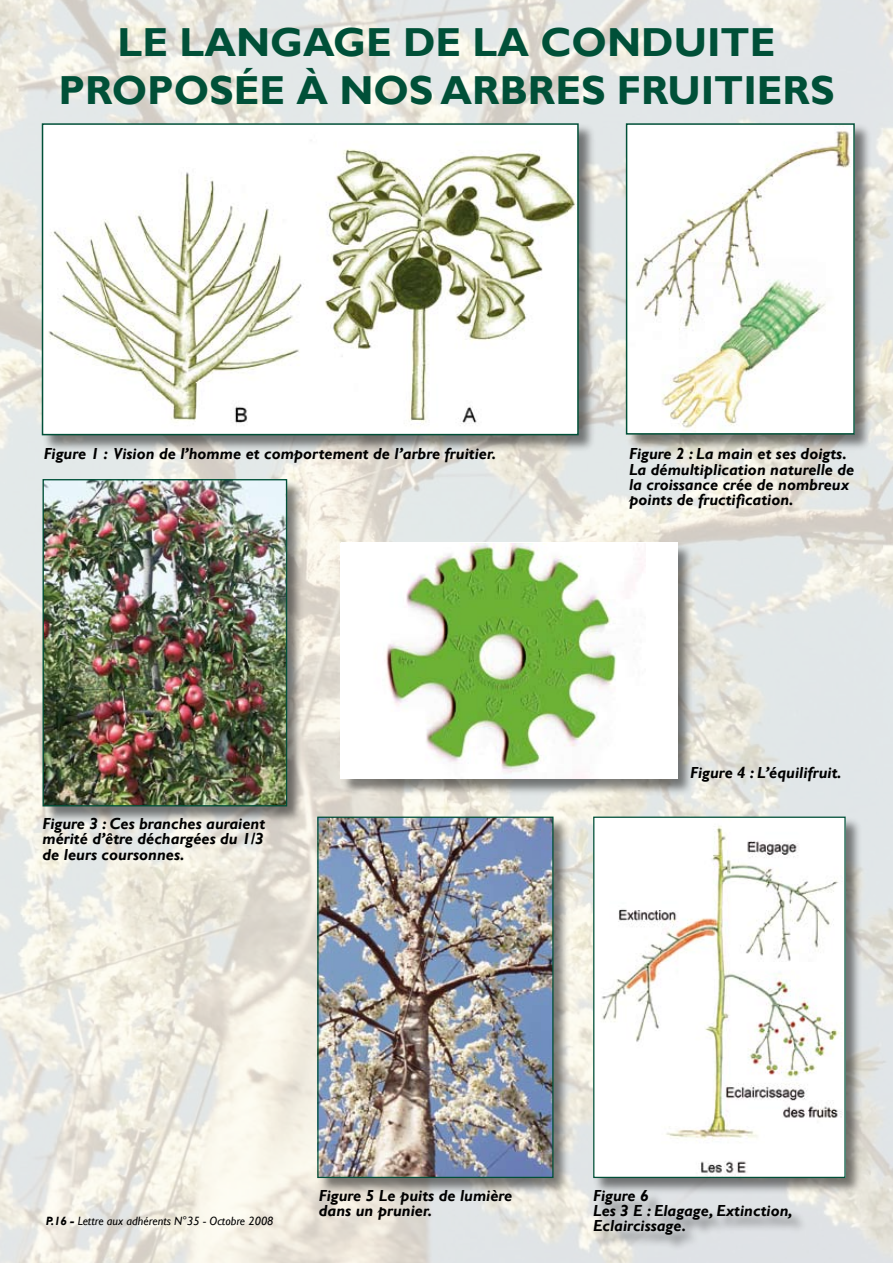
<style>
.page{position:relative;width:893px;height:1263px;background:#fff}
.page>*{position:absolute;margin:0;border:0;box-sizing:border-box;transform-origin:0 0}
.t1{font:700 40.5px "Gill Sans";color:#005038}
.t2{font:italic 700 16.05px/15.3px "Gill Sans";color:#000}
.t3{font:italic 12px "Gill Sans";color:#000}
.s1{font-weight:700}
</style>
<div class="page">
<img style="left:0;top:0;width:893px;height:1263px">
<div style="left:41px;top:123px;width:555px;height:330px;background:#000;opacity:.5"></div>
<img style="left:45px;top:126px;width:531px;height:306px">
<div style="left:42px;top:123px;width:537px;height:312px;border:2px solid #005038"></div>
<div style="left:625px;top:123px;width:248px;height:330px;background:#000;opacity:.5"></div>
<img style="left:629px;top:126px;width:223px;height:306px">
<div style="left:626px;top:123px;width:229px;height:312px;border:2px solid #005038"></div>
<div style="left:42px;top:479px;width:264px;height:345px;background:#000;opacity:.5"></div>
<img style="left:45px;top:481px;width:240px;height:323px">
<div style="left:43px;top:479px;width:244px;height:327px;border:1px solid #005038"></div>
<div style="left:341px;top:542px;width:354px;height:255px;background:#000;opacity:.5"></div>
<div style="left:341px;top:542px;width:336px;height:236px;background:#fff"></div>
<img style="left:386px;top:543px;width:257px;height:235px">
<div style="left:592px;top:816px;width:272px;height:437px;background:#000;opacity:.5"></div>
<img style="left:595px;top:818px;width:249px;height:358px">
<div style="left:593px;top:816px;width:253px;height:362px;border:1px solid #005038"></div>
<div style="left:317px;top:816px;width:255px;height:380px;background:#000;opacity:.5"></div>
<img style="left:319px;top:818px;width:232px;height:358px">
<div style="left:317px;top:816px;width:236px;height:362px;border:1px solid #005038"></div>
<h1 class="t1" style="left:118px;top:17px;width:93px">LE LANGAGE</h1>
<h1 class="t1" style="left:403px;top:17px;width:168px">DELACONDUITE</h1>
<h1 class="t1" style="left:59px;top:66px;width:30px">PROPOS</h1>
<h1 class="t1" style="left:234px;top:66px;width:137px">ÉE À NOS</h1>
<h1 class="t1" style="left:441px;top:66px;width:29px">ARBRES</h1>
<h1 class="t1" style="left:617px;top:66px;width:25px">FRUITIERS</h1>
<p class="t2" style="left:44px;top:447px;width:454px">Figure 1 : Vision de l’homme et comportement de l’arbre fruitier.</p>
<p class="t2" style="left:629px;top:447px;width:227px">Figure 2 : La main et ses doigts.<br>La démultiplication naturelle de la croissance crée de nombreux points de fructification.</p>
<p class="t2" style="left:43px;top:816px;width:224px;text-align:justify">Figure 3 : Ces branches auraient mérité d’être déchargées du 1/3 de leurs coursonnes.</p>
<p class="t2" style="left:690px;top:765px;width:153px">Figure 4 : L’équilifruit.</p>
<p class="t3" style="left:46px;top:1213px;width:229px"><span class="s1">P.16 -</span> Lettre aux adhérents N°35 - Octobre 2008</p>
<p class="t2" style="left:319px;top:1188px;width:195px">Figure 5 Le puits de lumière dans un prunier.</p>
<p class="t2" style="left:593px;top:1188px;width:201px">Figure 6<br>Les 3 E : Elagage, Extinction,<br>Eclaircissage.</p>
</div>
